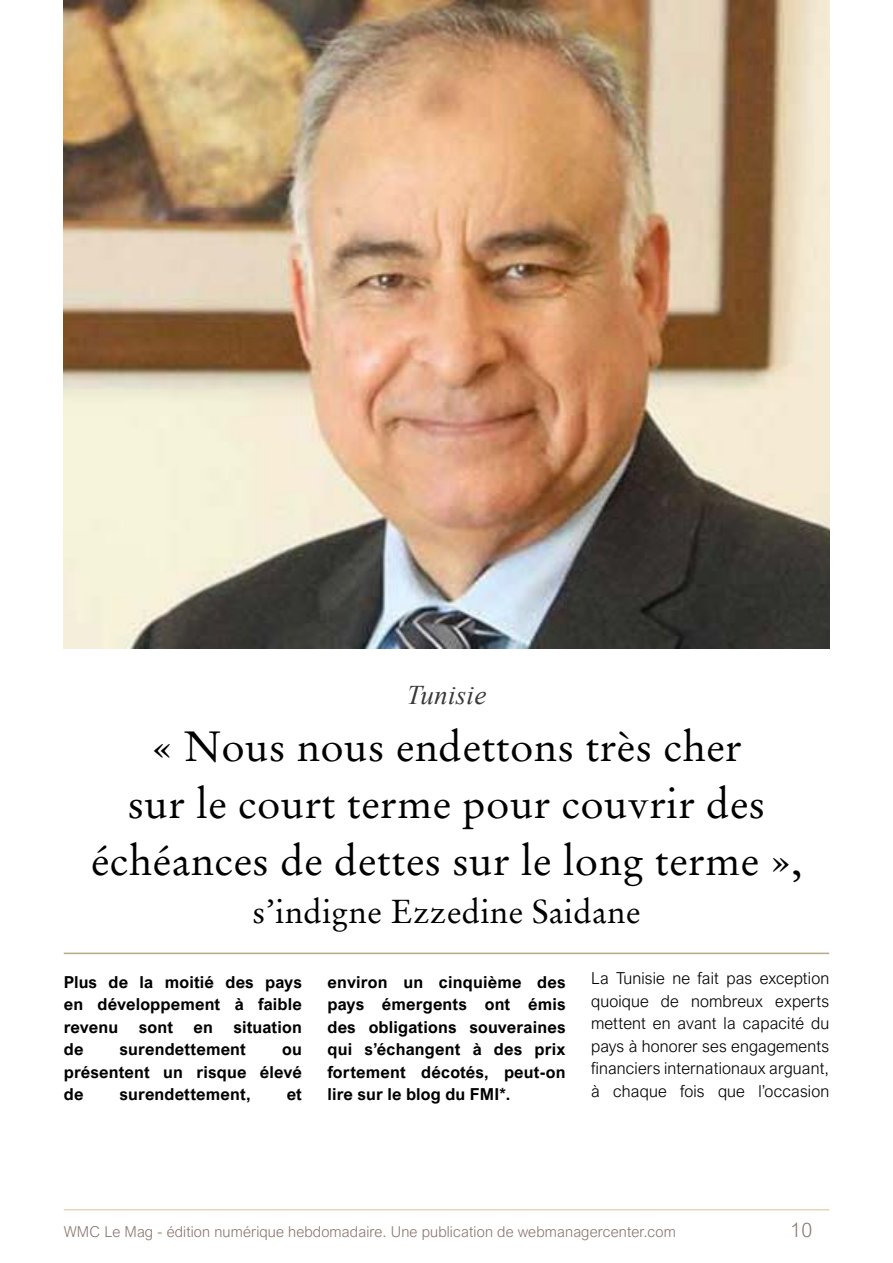
<style>
.page{position:relative;width:893px;height:1263px;background:#fff}
.page>*{position:absolute;margin:0;border:0;box-sizing:border-box;transform-origin:0 0}
.t1{font:42px/57px "Stempel Garamond W04";letter-spacing:.01em;color:#000;text-align:center}
.t2{font:33px "Stempel Garamond W04";letter-spacing:.01em;color:#000}
.t3{font:italic 27px "Times New Roman";letter-spacing:.01em;color:#3a3938}
.t4{font:300 19.5px "Arial Nova W07";color:#8b776e}
.t5{font:700 16.5px/22.5px "Arial Nova W07";letter-spacing:.01em;color:#000;text-align:justify}
.t6{font:300 16.5px/22.5px "Arial Nova";letter-spacing:.01em;color:#000;text-align:justify}
.t7{font:300 15px "Arial Nova W07";letter-spacing:.01em;color:#8b776e}
</style>
<div class="page">
<hr style="left:64px;top:1209px;width:765px;height:1px;background:#e0cda9">
<hr style="left:64px;top:953px;width:765px;height:1px;background:#b7a886">
<img style="left:64px;top:0;width:765px;height:648px">
<h3 class="t3" style="left:407px;top:676px;width:81px">Tunisie</h3>
<h1 class="t1" style="left:91px;top:718px;width:713px">« Nous nous endettons très cher<br>sur le court terme pour couvrir des échéances de dettes sur le long terme »,</h1>
<h2 class="t2" style="left:253px;top:890px;width:389px">s’indigne Ezzedine Saidane</h2>
<p class="t5" style="left:64px;top:970px;width:240px">Plus de la moitié des pays en développement à faible revenu sont en situation de</p>
<p class="t5" style="left:120px;top:1038px;width:128px">surendettement</p>
<p class="t5" style="left:64px;top:1038px;width:240px;text-indent:218px">ou présentent un risque élevé de</p>
<p class="t5" style="left:120px;top:1083px;width:133px">surendettement,</p>
<p class="t5" style="left:287px;top:1083px;width:17px">et</p>
<p class="t5" style="left:327px;top:970px;width:240px">environ un cinquième des pays émergents ont émis des obligations souveraines qui s’échangent à des prix fortement décotés, peut-on lire sur le blog du FMI*.</p>
<p class="t6" style="left:591px;top:967px;width:240px">La Tunisie ne fait pas exception quoique de nombreux experts mettent en avant la capacité du pays à honorer ses engagements financiers internationaux arguant, à chaque fois que l’occasion</p>
<p class="t7" style="left:64px;top:1223px;width:614px">WMC Le Mag - édition numérique hebdomadaire. Une publication de webmanagercenter.com</p>
<p class="t4" style="left:790px;top:1219px;width:23px">10</p>
</div>
